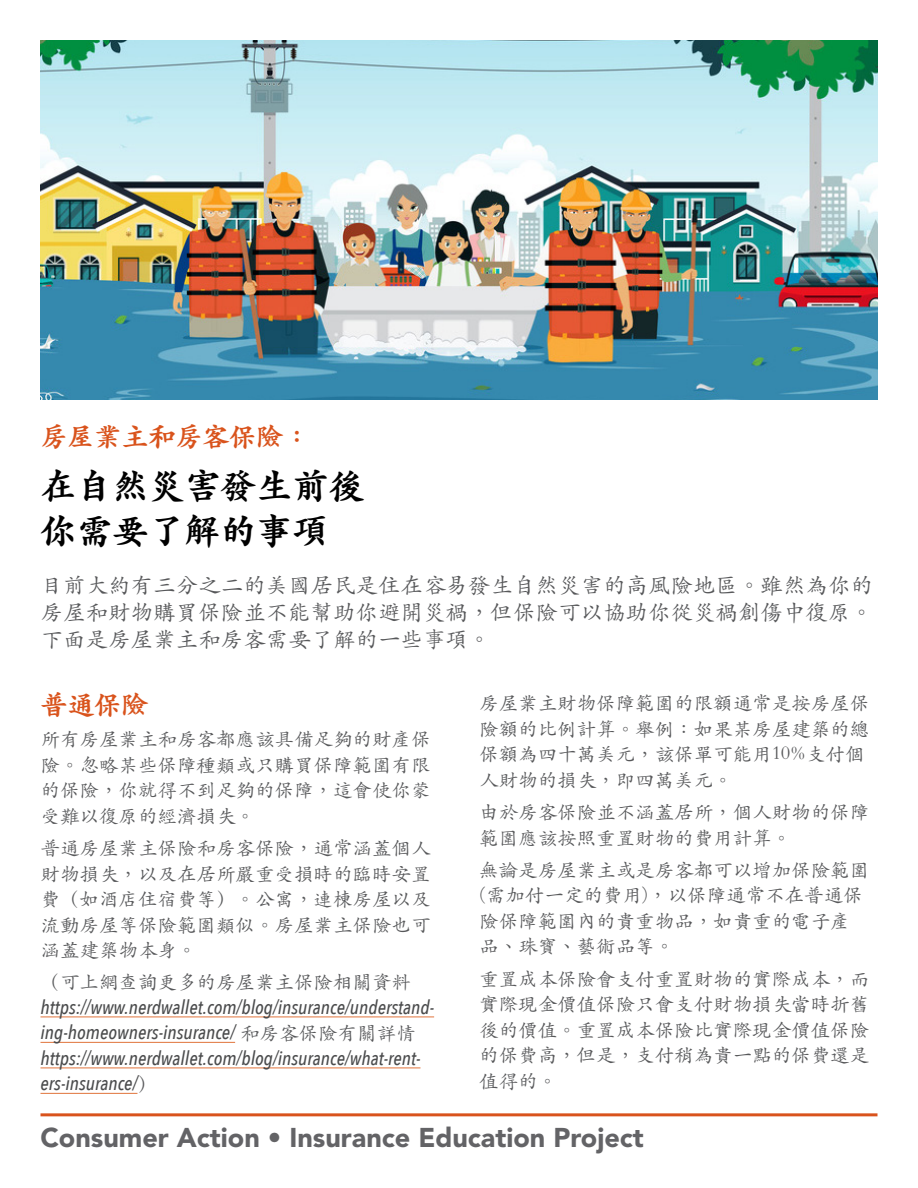
<style>
.page{position:relative;width:918px;height:1188px;background:#fff}
.page>*{position:absolute;margin:0;border:0;box-sizing:border-box;transform-origin:0 0}
.Big_head{font:900 36px/45px "ST Kaiti TC";color:#000}
.Subheads{font:900 27px "Avenir LT Std";color:#636366}
.Subheads-2{font:900 27px "ST Kaiti TC";color:#d9531c}
.Text{font:22.5px/27px "ST Kaiti TC";color:#57585a;text-align:justify}
.Text-2{font:19.5px/25.5px "ST Kaiti TC";color:#57585a;text-align:justify}
.Text-3{font:italic 500 19.5px/25.5px "Avenir Next Condensed";color:#4b4c4d}
.s1{font-family:"ST Kaiti TC";font-weight:400;font-style:normal;color:#57585a}
</style>
<div class="page">
<hr style="left:40px;top:1016px;width:394px;height:1px;background:#e48351">
<hr style="left:40px;top:1042px;width:195px;height:1px;background:#e48351">
<hr style="left:40px;top:1067px;width:380px;height:1px;background:#e48351">
<hr style="left:40px;top:1093px;width:97px;height:1px;background:#e48351">
<hr style="left:40px;top:1113px;width:838px;height:3px;background:#d9531c">
<img style="left:40px;top:40px;width:838px;height:360px">
<p class="Subheads-2" style="left:40px;top:420px;width:271px">房屋業主和房客保險：</p>
<p class="Big_head" style="left:40px;top:462px;width:325px">在自然災害發生前後你需要了解的事項</p>
<p class="Text" style="left:40px;top:571px;width:834px">目前大約有三分之二的美國居民是住在容易發生自然災害的高風險地區。雖然為你的房屋和財物購買保險並不能幫助你避開災禍，但保險可以協助你從災禍創傷中復原。下面是房屋業主和房客需要了解的一些事項。</p>
<p class="Subheads-2" style="left:40px;top:688px;width:109px">普通保險</p>
<p class="Text-2" style="left:40px;top:726px;width:391px">所有房屋業主和房客都應該具備足夠的財產保險。忽略某些保障種類或只購買保障範圍有限的保險，你就得不到足夠的保障，這會使你蒙受難以復原的經濟損失。</p>
<p class="Text-2" style="left:40px;top:835px;width:391px">普通房屋業主保險和房客保險，通常涵蓋個人財物損失，以及在居所嚴重受損時的臨時安置費（如酒店住宿費等）。公寓，連棟房屋以及流動房屋等保險範圍類似。房屋業主保險也可涵蓋建築物本身。</p>
<p class="Text-3" style="left:40px;top:969px;width:395px"><span class="s1">（可上網查詢更多的房屋業主保險相關資料</span>https://www.nerdwallet.com/blog/insurance/understand&shy;ing-homeowners-insurance/ <span class="s1">和房客保險有關詳情</span>https://www.nerdwallet.com/blog/insurance/what-rent&shy;ers-insurance/<span class="s1">）</span></p>
<p class="Text-2" style="left:479px;top:690px;width:391px;text-align:left">房屋業主財物保障範圍的限額通常是按房屋保險額的比例計算。舉例：如果某房屋建築的總保額為四十萬美元，該保單可能用10%支付個人財物的損失，即四萬美元。</p>
<p class="Text-2" style="left:479px;top:798px;width:391px">由於房客保險並不涵蓋居所，個人財物的保障範圍應該按照重置財物的費用計算。</p>
<p class="Text-2" style="left:479px;top:856px;width:391px;text-align:left">無論是房屋業主或是房客都可以增加保險範圍(需加付一定的費用)，以保障通常不在普通保險保障範圍內的貴重物品，如貴重的電子產品、珠寶、藝術品等。</p>
<p class="Text-2" style="left:479px;top:965px;width:391px">重置成本保險會支付重置財物的實際成本，而實際現金價值保險只會支付財物損失當時折舊後的價值。重置成本保險比實際現金價值保險的保費高，但是，支付稍為貴一點的保費還是值得的。</p>
<p class="Subheads" style="left:40px;top:1122px;width:605px">Consumer Action • Insurance Education Project</p>
</div>
